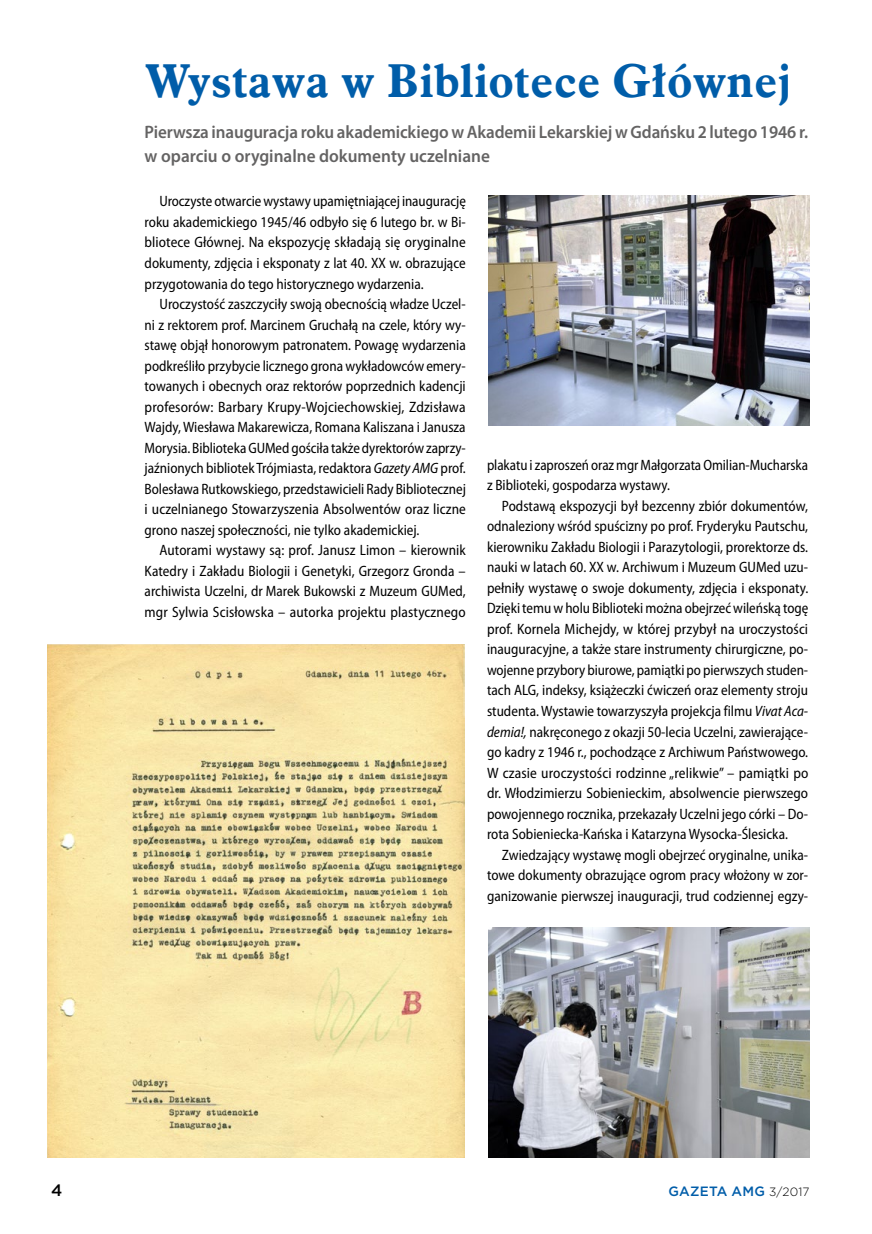
<style>
.page{position:relative;width:872px;height:1234px;background:#fff}
.page>*{position:absolute;margin:0;border:0;box-sizing:border-box;transform-origin:0 0}
.t1{font:700 46.5px "Aldine 721 EU";letter-spacing:.005em;color:#005da9}
.t2{font:600 18px/24px "Myriad Pro";letter-spacing:-.005em;color:#646363;scale:.95 1}
.t3{font:500 16.5px "Gotham";color:#000}
.t4{font:semi-condensed 15px/20.5px "Myriad Pro";color:#000;text-align:justify;scale:.96 1}
.t5{font:semi-condensed 15px/20.5px "Myriad Pro";color:#000;text-align:justify;scale:.95 1}
.t6{font:semi-condensed 15px/20.5px "Myriad Pro";color:#000;scale:.94 1}
.t7{font:500 13.5px "Gotham";letter-spacing:.015em;color:#005da9}
.s1{font-style:italic}
.s2{font-weight:300;font-size:12px;color:#000}
</style>
<div class="page">
<img style="left:48px;top:644px;width:416px;height:513px">
<img style="left:488px;top:927px;width:321px;height:230px">
<img style="left:488px;top:195px;width:321px;height:230px">
<h1 class="t1" style="left:145px;top:53px;width:648px">Wystawa w Bibliotece Głównej</h1>
<p class="t2" style="left:145px;top:120px;width:700px">Pierwsza inauguracja roku akademickiego w Akademii Lekarskiej w Gdańsku 2 lutego 1946 r. w oparciu o oryginalne dokumenty uczelniane</p>
<p class="t5" style="left:145px;top:191px;width:340px;text-indent:15px">Uroczyste otwarcie wystawy upamiętniającej inaugurację roku akademickiego 1945/46 odbyło się 6 lutego br. w Bi&shy;bliotece Głównej. Na ekspozycję składają się oryginalne dokumenty, zdjęcia i eksponaty z lat 40. XX w. obrazujące przygotowania do tego historycznego wydarzenia.</p>
<p class="t4" style="left:145px;top:293px;width:336px;text-indent:15px">Uroczystość zaszczyciły swoją obecnością władze Uczel&shy;ni z rektorem prof. Marcinem Gruchałą na czele, który wy&shy;stawę objął honorowym patronatem. Powagę wydarzenia podkreśliło przybycie licznego grona wykładowców emery&shy;towanych i obecnych oraz rektorów poprzednich kadencji profesorów: Barbary Krupy-Wojciechowskiej, Zdzisława Wajdy, Wiesława Makarewicza, Romana Kaliszana i Janusza Morysia. Biblioteka GUMed gościła także dyrektorów zaprzy&shy;jaźnionych bibliotek Trójmiasta, redaktora <span class="s1">Gazety AMG</span> prof.<br>Bolesława Rutkowskiego, przedstawicieli Rady Bibliotecznej i uczelnianego Stowarzyszenia Absolwentów oraz liczne grono naszej społeczności, nie tylko akademickiej.</p>
<p class="t4" style="left:145px;top:539px;width:336px;text-indent:15px">Autorami wystawy są: prof. Janusz Limon – kierownik Katedry i Zakładu Biologii i Genetyki, Grzegorz Gronda – archiwista Uczelni, dr Marek Bukowski z Muzeum GUMed, mgr Sylwia Scisłowska – autorka projektu plastycznego</p>
<p class="t6" style="left:487px;top:454px;width:343px">plakatu i zaproszeń oraz mgr Małgorzata Omilian-Mucharska z Biblioteki, gospodarza wystawy.</p>
<p class="t4" style="left:487px;top:495px;width:336px;text-indent:15px">Podstawą ekspozycji był bezcenny zbiór dokumentów, odnaleziony wśród spuścizny po prof. Fryderyku Pautschu, kierowniku Zakładu Biologii i Parazytologii, prorektorze ds. nauki w latach 60. XX w. Archiwum i Muzeum GUMed uzu&shy;pełniły wystawę o swoje dokumenty, zdjęcia i eksponaty.<br>Dzięki temu w holu Biblioteki można obejrzeć wileńską togę prof. Kornela Michejdy, w której przybył na uroczystości inauguracyjne, a także stare instrumenty chirurgiczne, po&shy;wojenne przybory biurowe, pamiątki po pierwszych studen&shy;tach ALG, indeksy, książeczki ćwiczeń oraz elementy stroju studenta. Wystawie towarzyszyła projekcja filmu <span class="s1">Vivat Aca&shy;demia!,</span> nakręconego z okazji 50-lecia Uczelni, zawierające&shy;go kadry z 1946 r., pochodzące z Archiwum Państwowego.<br>W czasie uroczystości rodzinne „relikwie” – pamiątki po dr. Włodzimierzu Sobienieckim, absolwencie pierwszego powojennego rocznika, przekazały Uczelni jego córki – Do&shy;rota Sobieniecka-Kańska i Katarzyna Wysocka-Ślesicka.</p>
<p class="t4" style="left:487px;top:844px;width:336px;text-indent:15px">Zwiedzający wystawę mogli obejrzeć oryginalne, unika&shy;towe dokumenty obrazujące ogrom pracy włożony w zor&shy;ganizowanie pierwszej inauguracji, trud codziennej egzy-</p>
<p class="t3" style="left:51px;top:1179px;width:13px">4</p>
<p class="t7" style="left:668px;top:1182px;width:143px">GAZETA AMG <span class="s2">3/2017</span></p>
</div>
